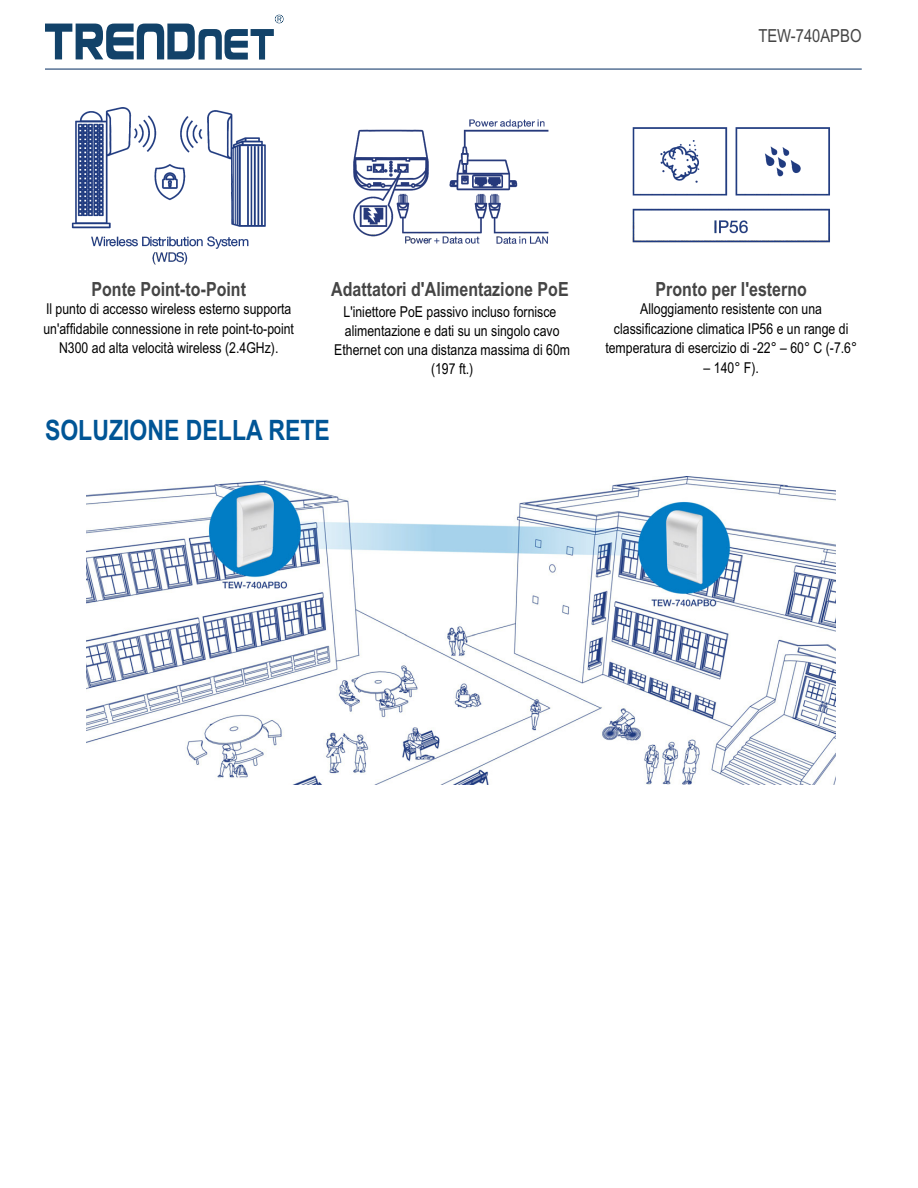
<style>
.page{position:relative;width:918px;height:1188px;background:#fff}
.page>*{position:absolute;margin:0;border:0;box-sizing:border-box;transform-origin:0 0}
.t1{font:700 28.2px "Arial Narrow";color:#005596}
.t2{font:700 19.5px "Arial Narrow";color:#454545}
.t3{font:18px "Arial Narrow";color:#454545}
.t4{font:15px/19.5px "Arial Narrow";color:#000;text-align:center}
</style>
<div class="page">
<img style="left:71px;top:107px;width:195px;height:158px">
<img style="left:632px;top:127px;width:198px;height:116px">
<img style="left:353px;top:119px;width:196px;height:125px">
<img style="left:86px;top:477px;width:750px;height:308px">
<svg style="left:45px;top:15px;width:238px;height:45px"></svg>
<hr style="left:45px;top:68px;width:817px;height:2px;background:#32537e">
<p class="t3" style="left:758px;top:28px;width:105px">TEW-740APBO</p>
<h2 class="t2" style="left:91px;top:281px;width:156px">Ponte Point-to-Point</h2>
<p class="t4" style="left:43px;top:301px;width:252px">Il punto di accesso wireless esterno supporta un'affidabile connessione in rete point-to-point<br>N300 ad alta velocità wireless (2.4GHz).</p>
<h2 class="t2" style="left:331px;top:281px;width:239px">Adattatori d'Alimentazione PoE</h2>
<p class="t4" style="left:334px;top:303px;width:237px">L'iniettore PoE passivo incluso fornisce alimentazione e dati su un singolo cavo<br>Ethernet con una distanza massima di 60m (197 ft.)</p>
<h1 class="t1" style="left:45px;top:420px;width:286px">SOLUZIONE DELLA RETE</h1>
<h2 class="t2" style="left:656px;top:281px;width:153px">Pronto per l'esterno</h2>
<p class="t4" style="left:605px;top:301px;width:253px">Alloggiamento resistente con una classificazione climatica IP56 e un range di temperatura di esercizio di -22° – 60° C (-7.6°</p>
<p class="t4" style="left:704px;top:359px;width:57px">– 140° F).</p>
</div>
